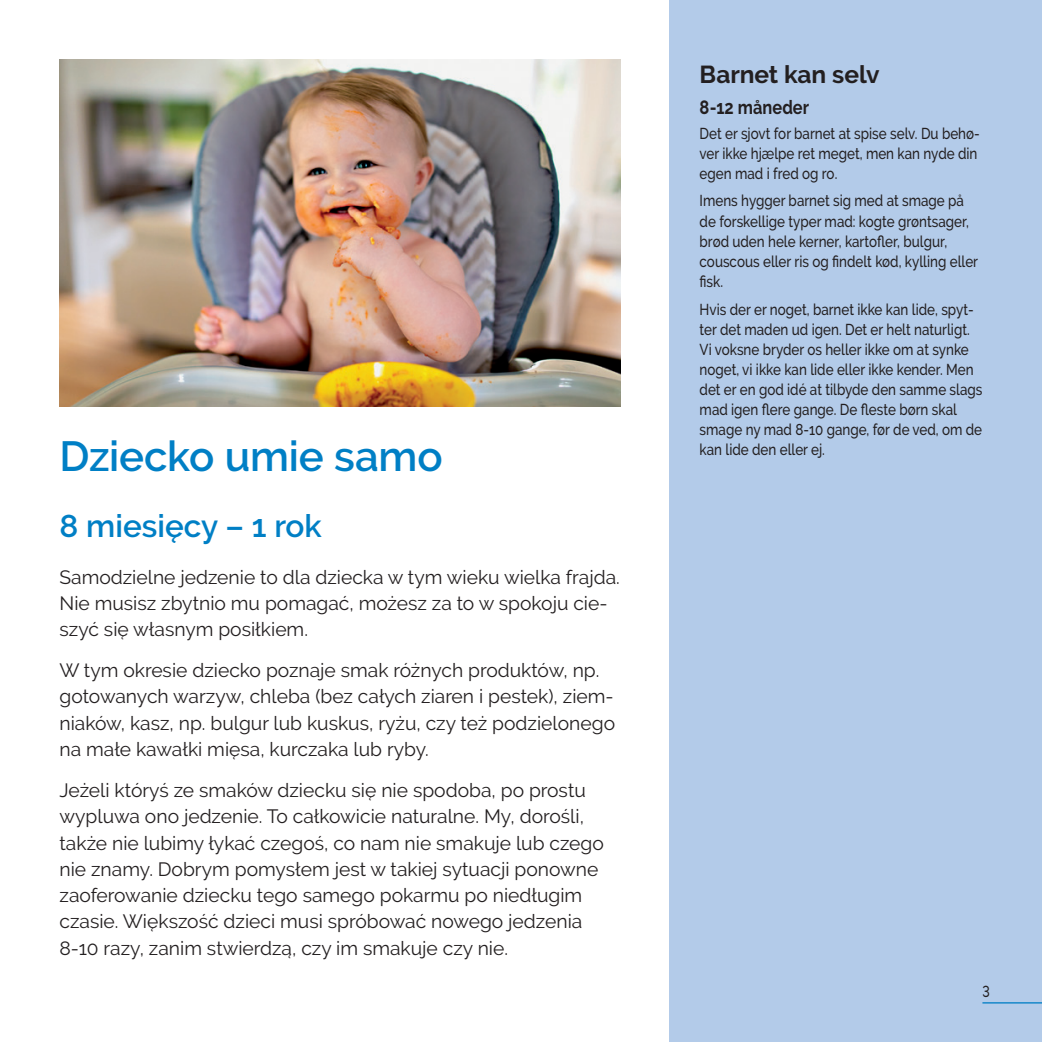
<style>
.page{position:relative;width:1042px;height:1042px;background:#fff}
.page>*{position:absolute;margin:0;border:0;box-sizing:border-box;transform-origin:0 0}
.L1{font:600 42px "Raleway";letter-spacing:-.005em;color:#007fc5}
.L2{font:600 31.5px "Raleway";color:#007fc5}
.t1{font:700 24.5px "Raleway";color:#231f20}
.Body{font:19.25px/26.2px "Raleway";color:#231f20}
.t2{font:700 19.25px "Raleway";letter-spacing:.005em;color:#231f20;scale:.85 1}
.t3{font:500 15.75px/20.1px "Raleway";color:#231f20;scale:.85 1}
.t4{font:500 15.75px "Raleway";color:#231f20;scale:.8 1}
</style>
<div class="page">
<div style="left:670px;top:0;width:372px;height:1042px;background:#b3cbe9"></div>
<hr style="left:982px;top:1002px;width:60px;height:1px;background:#007fc5">
<img style="left:60px;top:60px;width:560px;height:347px">
<h1 class="L1" style="left:60px;top:432px;width:385px">Dziecko umie samo</h1>
<h2 class="L2" style="left:60px;top:508px;width:264px">8 miesięcy – 1 rok</h2>
<p class="Body" style="left:60px;top:563px;width:562px">Samodzielne jedzenie to dla dziecka w tym wieku wielka frajda.<br>Nie musisz zbytnio mu pomagać, możesz za to w spokoju cie&shy;szyć się własnym posiłkiem.</p>
<p class="Body" style="left:60px;top:657px;width:557px">W tym okresie dziecko poznaje smak różnych produktów, np. gotowanych warzyw, chleba (bez całych ziaren i pestek), ziem&shy;niaków, kasz, np. bulgur lub kuskus, ryżu, czy też podzielonego na małe kawałki mięsa, kurczaka lub ryby.</p>
<p class="Body" style="left:60px;top:777px;width:546px">Jeżeli któryś ze smaków dziecku się nie spodoba, po prostu wypluwa ono jedzenie. To całkowicie naturalne. My, dorośli, także nie lubimy łykać czegoś, co nam nie smakuje lub czego nie znamy. Dobrym pomysłem jest w takiej sytuacji ponowne zaoferowanie dziecku tego samego pokarmu po niedługim czasie. Większość dzieci musi spróbować nowego jedzenia 8-10 razy, zanim stwierdzą, czy im smakuje czy nie.</p>
<p class="t1" style="left:699px;top:60px;width:181px">Barnet kan selv</p>
<p class="t2" style="left:699px;top:96px;width:130px">8-12 måneder</p>
<p class="t3" style="left:699px;top:123px;width:331px">Det er sjovt for barnet at spise selv. Du behø&shy;ver ikke hjælpe ret meget, men kan nyde din egen mad i fred og ro.</p>
<p class="t3" style="left:699px;top:191px;width:329px">Imens hygger barnet sig med at smage på de forskellige typer mad: kogte grøntsager, brød uden hele kerner, kartofler, bulgur, couscous eller ris og findelt kød, kylling eller fisk.</p>
<p class="t3" style="left:699px;top:299px;width:334px">Hvis der er noget, barnet ikke kan lide, spyt&shy;ter det maden ud igen. Det er helt naturligt.<br>Vi voksne bryder os heller ikke om at synke noget, vi ikke kan lide eller ikke kender. Men det er en god idé at tilbyde den samme slags mad igen flere gange. De fleste børn skal smage ny mad 8-10 gange, før de ved, om de kan lide den eller ej.</p>
<p class="t4" style="left:982px;top:982px;width:11px">3</p>
</div>
